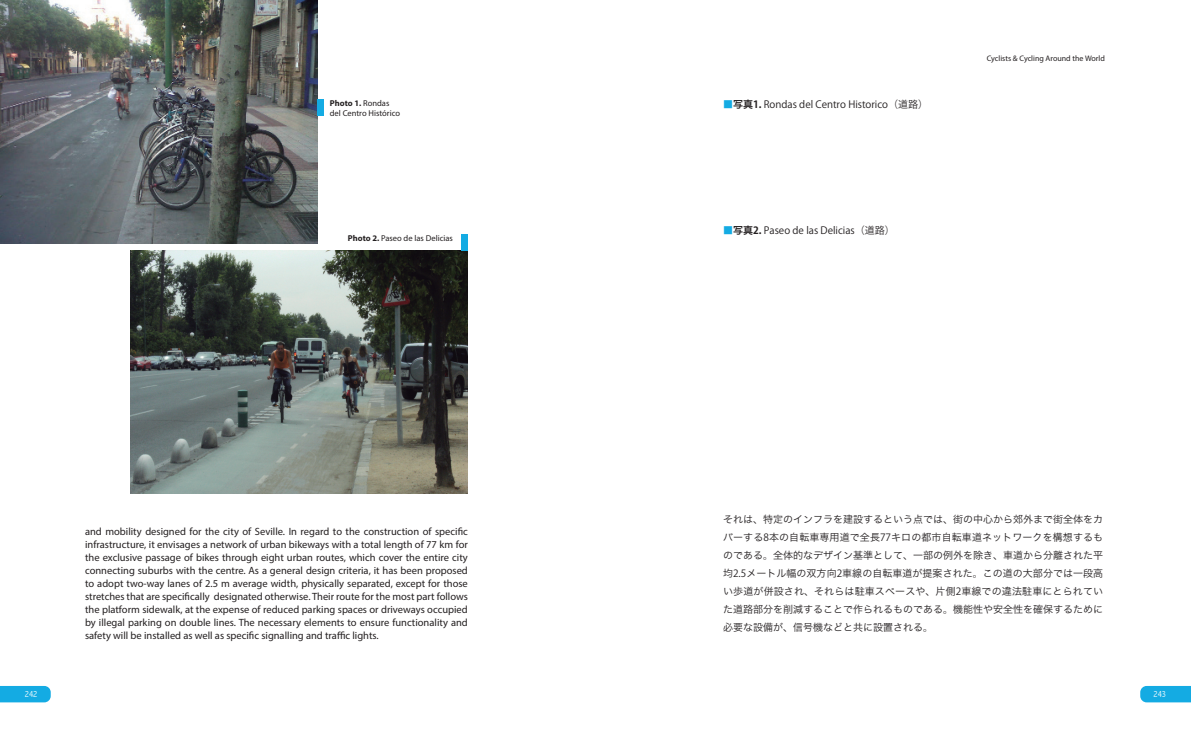
<style>
.page{position:relative;width:1191px;height:738px;background:#fff}
.page>*{position:absolute;margin:0;border:0;box-sizing:border-box;transform-origin:0 0}
.t1{font:10.5px/13px "Myriad Pro";color:#231f20;text-align:justify}
.t2{font:10px/18px "Hiragino Sans Pr 6 N W3";color:#231f20;text-align:justify}
.t3{font:10px "Koz Go Pr 6 N";color:#231f20}
.t4{font:300 condensed 9.2px "Abadi";color:#fff}
.t5{font:8.5px/10px "Myriad Pro";color:#231f20}
.t6{font:8px "Myriad Pro";color:#231f20}
.s1{font-weight:700}
.s2{font-weight:700;color:#14abe3}
.s3{font-family:"Hiragino Sans Pr 6 N W6"}
.s4{font-family:"Hiragino Sans Pr 6 N W3"}
.s5{font-family:"Koz Go Pr 6 N"}
</style>
<div class="page">
<svg style="left:0;top:686px;width:51px;height:15px"></svg>
<svg style="left:1140px;top:686px;width:51px;height:15px"></svg>
<img style="left:130px;top:250px;width:338px;height:243px">
<div style="left:462px;top:234px;width:6px;height:16px;background:#14abe3"></div>
<img style="left:0;top:0;width:317px;height:243px">
<div style="left:317px;top:99px;width:6px;height:17px;background:#14abe3"></div>
<p class="t5" style="left:330px;top:98px;width:72px"><span class="s1">Photo 1.</span> Rondas del Centro Histórico</p>
<p class="t5" style="left:348px;top:233px;width:107px"><span class="s1">Photo 2.</span> Paseo de las Delicias</p>
<p class="t1" style="left:85px;top:524px;width:384px">and mobility designed for the city of Seville. In regard to the construction of specific infrastructure, it envisages a network of urban bikeways with a total length of 77 km for the exclusive passage of bikes through eight urban routes, which cover the entire city connecting suburbs with the centre. As a general design criteria, it has been proposed to adopt two-way lanes of 2.5 m average width, physically separated, except for those stretches that are specifically designated otherwise. Their route for the most part follows the platform sidewalk, at the expense of reduced parking spaces or driveways occupied by illegal parking on double lines. The necessary elements to ensure functionality and safety will be installed as well as specific signalling and traffic lights.</p>
<p class="t3" style="left:723px;top:99px;width:207px"><span class="s2">■</span><span class="s3">写真</span><span class="s1">1.</span> Rondas del Centro Historico（<span class="s4">道路</span>）</p>
<p class="t3" style="left:723px;top:225px;width:173px"><span class="s2">■</span><span class="s3">写真</span><span class="s1">2.</span> Paseo de las Delicias（<span class="s4">道路</span>）</p>
<p class="t6" style="left:986px;top:54px;width:120px">Cyclists &amp; Cycling Around the World</p>
<p class="t2" style="left:723px;top:509px;width:382px">それは<span class="s5">、</span>特定のインフラを建設するという点では<span class="s5">、</span>街の中心から郊外まで街全体をカバーする<span class="s5">8</span>本の自転車専用道で全長<span class="s5">77</span>キロの都市自転車道ネットワークを構想するものである<span class="s5">。</span>全体的なデザイン基準として<span class="s5">、</span>一部の例外を除き<span class="s5">、</span>車道から分離された平均<span class="s5">2.5</span>メートル幅の双方向<span class="s5">2</span>車線の自転車道が提案された<span class="s5">。</span>この道の大部分では一段高い歩道が併設され<span class="s5">、</span>それらは駐車スペースや<span class="s5">、</span>片側<span class="s5">2</span>車線での違法駐車にとられていた道路部分を削減することで作られるものである<span class="s5">。</span>機能性や安全性を確保するために必要な設備が<span class="s5">、</span>信号機などと共に設置される<span class="s5">。</span></p>
<p class="t4" style="left:25px;top:688px;width:14px">242</p>
<p class="t4" style="left:1153px;top:688px;width:14px">243</p>
</div>
